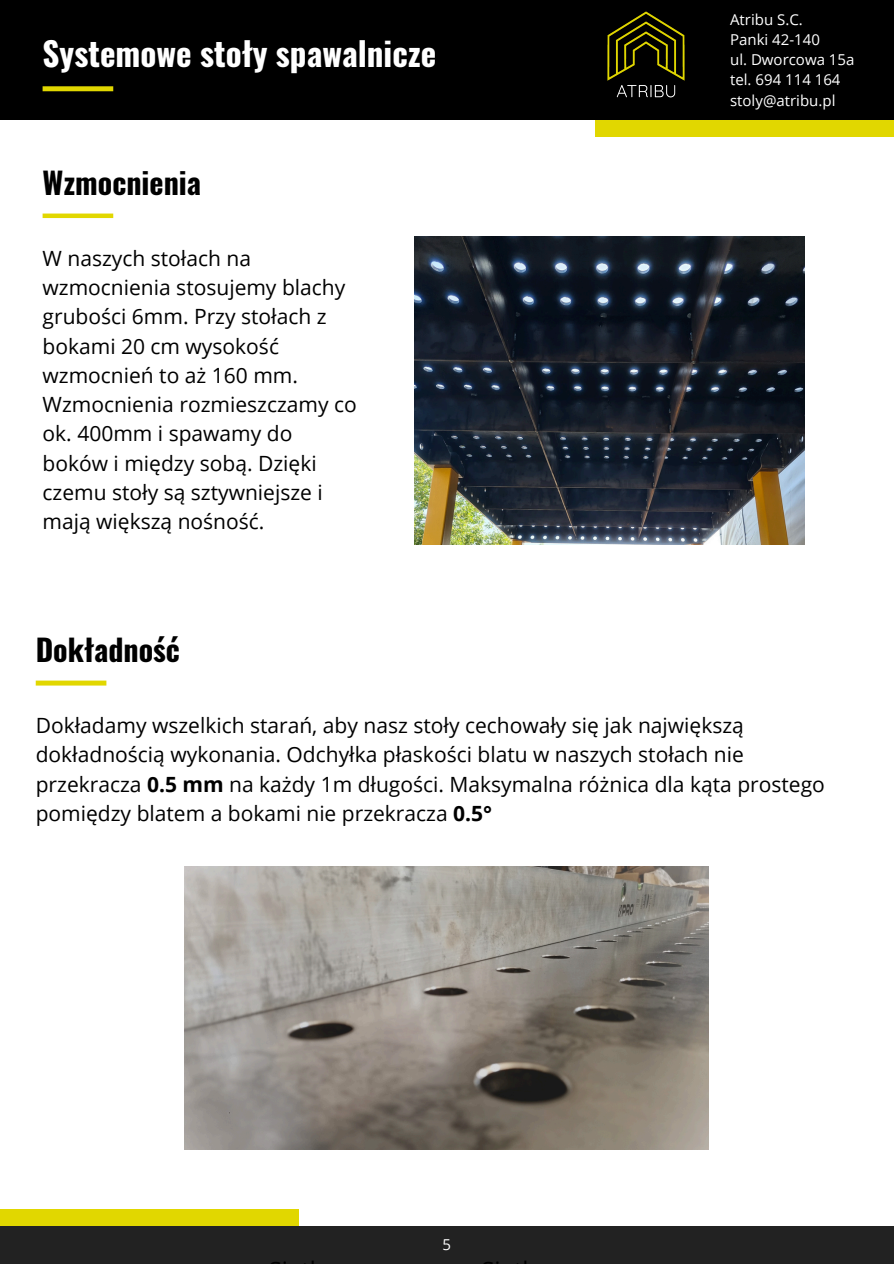
<style>
.page{position:relative;width:894px;height:1264px;background:#fff}
.page>*{position:absolute;margin:0;border:0;box-sizing:border-box;transform-origin:0 0}
.t1{font:700 33px "Oswald";color:#fff}
.t2{font:700 30px "Oswald";color:#000}
.t3{font:21px/29.2px "Open Sans";color:#000}
.t4{font:15px "Open Sans";color:#fff}
.s1{font-weight:700}
</style>
<div class="page">
<div style="left:595px;top:119px;width:298px;height:17px;background:#e1d700"></div>
<div style="left:0;top:0;width:893px;height:119px;background:#000"></div>
<img style="left:607px;top:11px;width:78px;height:87px">
<div style="left:43px;top:86px;width:70px;height:5px;background:#e1d700"></div>
<div style="left:0;top:1225px;width:893px;height:38px;background:#222"></div>
<div style="left:0;top:1208px;width:298px;height:17px;background:#e1d700"></div>
<div style="left:43px;top:213px;width:70px;height:5px;background:#e1d700"></div>
<div style="left:36px;top:680px;width:70px;height:5px;background:#e1d700"></div>
<img style="left:414px;top:237px;width:389px;height:307px">
<img style="left:185px;top:866px;width:523px;height:283px">
<p class="t1" style="left:43px;top:28px;width:395px">Systemowe stoły spawalnicze</p>
<h1 class="t2" style="left:43px;top:159px;width:160px">Wzmocnienia</h1>
<h3 class="t3" style="left:43px;top:243px;width:315px">W naszych stołach na wzmocnienia stosujemy blachy grubości 6mm. Przy stołach z bokami 20 cm wysokość wzmocnień to aż 160 mm.<br>Wzmocnienia rozmieszczamy co ok. 400mm i spawamy do boków i między sobą. Dzięki czemu stoły są sztywniejsze i mają większą nośność.</h3>
<p class="t2" style="left:36px;top:626px;width:146px">Dokładność</p>
<p class="t4" style="left:730px;top:9px;width:74px">Atribu S.C.</p>
<h1 class="t4" style="left:730px;top:29px;width:91px">Panki 42-140</h1>
<h3 class="t4" style="left:730px;top:49px;width:126px">ul. Dworcowa 15a</h3>
<p class="t4" style="left:730px;top:69px;width:112px">tel. 694 114 164</p>
<p class="t4" style="left:730px;top:90px;width:107px">stoly@atribu.pl</p>
<p class="t3" style="left:36px;top:710px;width:790px">Dokładamy wszelkich starań, aby nasz stoły cechowały się jak największą dokładnością wykonania. Odchyłka płaskości blatu w naszych stołach nie przekracza <span class="s1">0.5 mm</span> na każdy 1m długości. Maksymalna różnica dla kąta prostego pomiędzy blatem a bokami nie przekracza <span class="s1">0.5°</span></p>
<p class="t4" style="left:442px;top:1234px;width:10px">5</p>
</div>
